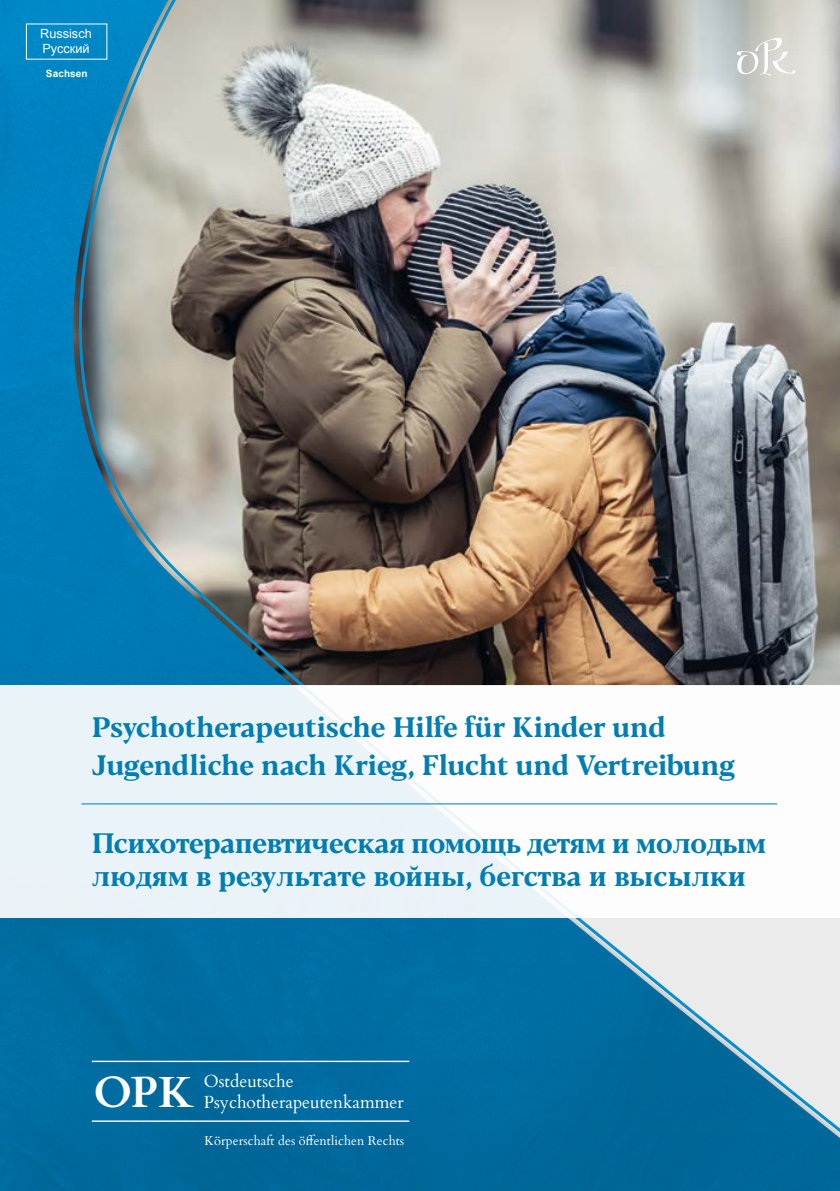
<style>
.page{position:relative;width:840px;height:1191px;background:#fff}
.page>*{position:absolute;margin:0;border:0;box-sizing:border-box;transform-origin:0 0}
.t1{font:700 43.6px "Cardo";color:#fff}
.t2{font:700 28px/38px "Blacker Text";letter-spacing:-.025em;color:#007db2}
.t3{font:17.4px "Cardo";color:#fff}
.t4{font:12.8px "Cardo";letter-spacing:.005em;color:#fff}
.t5{font:12.6px/15.2px "Arial";color:#fff}
.t6{font:700 10px "Arial";letter-spacing:.01em;color:#fff}
</style>
<div class="page">
<img style="left:0;top:0;width:839px;height:1191px">
<hr style="left:92px;top:1120px;width:317px;height:1px;background:#fff">
<hr style="left:92px;top:1060px;width:317px;height:2px;background:#fff">
<svg style="left:736px;top:37px;width:59px;height:39px"></svg>
<div style="left:0;top:685px;width:839px;height:232px;background:linear-gradient(to right,#e5f1f6,#fffffe)"></div>
<hr style="left:81px;top:803px;width:695px;height:1px;background:#007db2">
<p class="t5" style="left:40px;top:26px;width:53px">Russisch<br>Русский</p>
<p class="t6" style="left:46px;top:67px;width:43px">Sachsen</p>
<p class="t2" style="left:92px;top:709px;width:644px">Psychotherapeutische Hilfe für Kinder und<br>Jugendliche nach Krieg, Flucht und Vertreibung</p>
<p class="t2" style="left:92px;top:827px;width:675px;line-height:33.6px">Психотерапевтическая помощь детям и молодым людям в результате войны, бегства и высылки</p>
<h1 class="t1" style="left:93px;top:1057px;width:102px">OPK</h1>
<p class="t3" style="left:204px;top:1067px;width:91px">Ostdeutsche</p>
<p class="t3" style="left:204px;top:1088px;width:201px">Psychotherapeutenkammer</p>
<p class="t4" style="left:204px;top:1130px;width:201px">Körperschaft des öffentlichen Rechts</p>
</div>
